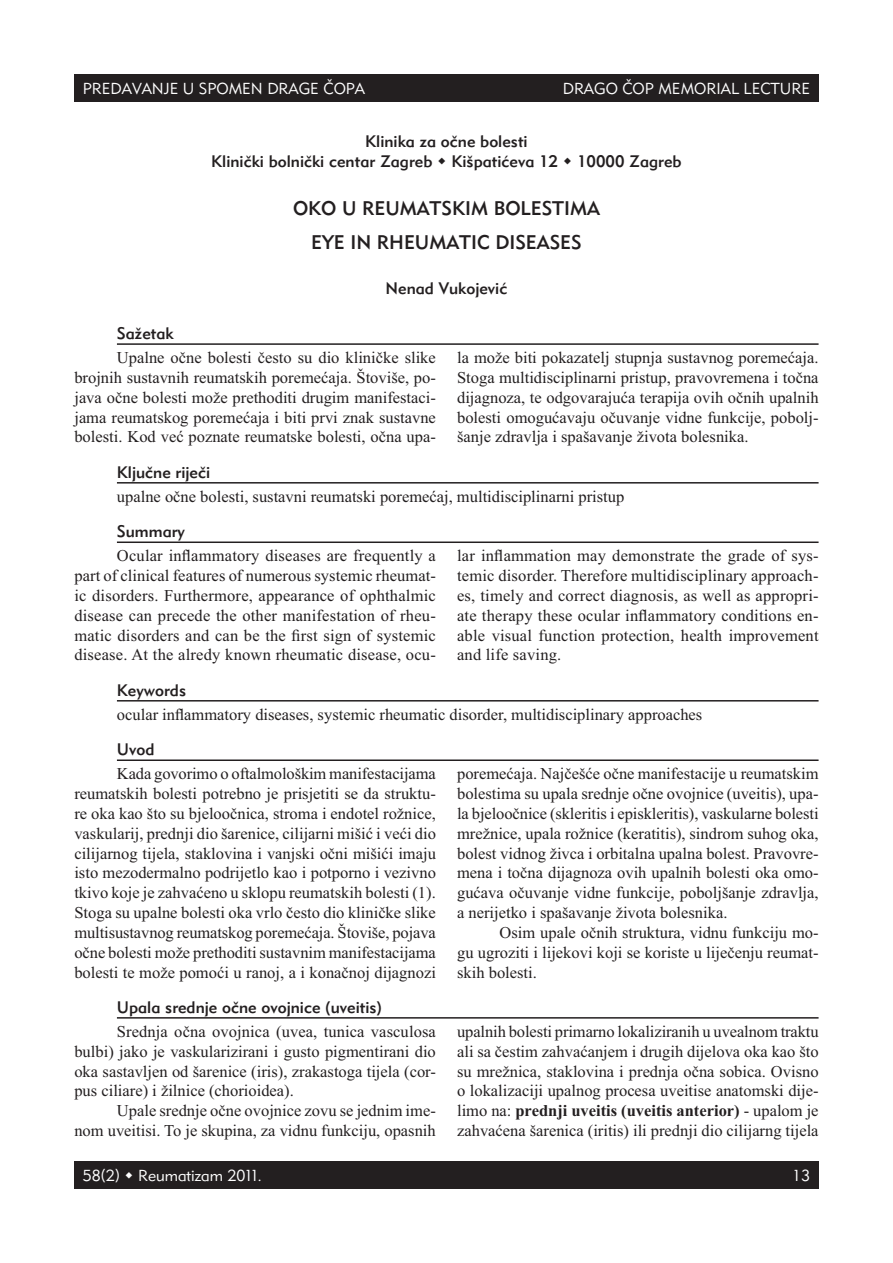
<style>
.page{position:relative;width:893px;height:1263px;background:#fff}
.page>*{position:absolute;margin:0;border:0;box-sizing:border-box;transform-origin:0 0}
.t1{font:19.5px/34.2px "Geometric 415 BT Medium A";color:#231f20;text-align:center}
.t2{font:16.5px/19.8px "Times New Roman";color:#231f20;text-align:justify}
.t3{font:16.5px/20px "Geometric 415 BT Medium A";color:#231f20;text-align:center}
.t4{font:15.75px "Geometric 415 BT Lite A";color:#fff}
.s1{font-weight:700}
</style>
<div class="page">
<div style="left:74px;top:1161px;width:745px;height:27px;background:#231f20"></div>
<div style="left:74px;top:74px;width:745px;height:28px;background:#231f20"></div>
<hr style="left:117px;top:343px;width:702px;height:2px;background:#231f20">
<hr style="left:117px;top:482px;width:702px;height:2px;background:#231f20">
<hr style="left:117px;top:541px;width:702px;height:2px;background:#231f20">
<hr style="left:117px;top:700px;width:702px;height:1px;background:#231f20">
<hr style="left:117px;top:759px;width:702px;height:2px;background:#231f20">
<hr style="left:117px;top:1017px;width:702px;height:1px;background:#231f20">
<p class="t4" style="left:83px;top:83px;width:284px">PREDAVANJE U SPOMEN DRAGE ČOPA</p>
<p class="t4" style="left:563px;top:83px;width:249px">DRAGO ČOP MEMORIAL LECTURE</p>
<p class="t3" style="left:211px;top:133px;width:472px">Klinika za očne bolesti<br>Klinički bolnički centar Zagreb Kišpatićeva 12 10000 Zagreb</p>
<p class="t1" style="left:293px;top:193px;width:308px">OKO U REUMATSKIM BOLESTIMA<br>EYE IN RHEUMATIC DISEASES</p>
<p class="t3" style="left:386px;top:280px;width:123px">Nenad Vukojević</p>
<p class="t3" style="left:117px;top:325px;width:58px">Sažetak</p>
<p class="t2" style="left:74px;top:349px;width:363px;text-indent:43px">Upalne očne bolesti često su dio kliničke slike brojnih sustavnih reumatskih poremećaja. Štoviše, po&shy;java očne bolesti može prethoditi drugim manifestaci&shy;jama reumatskog poremećaja i biti prvi znak sustavne bolesti. Kod već poznate reumatske bolesti, očna upa-</p>
<p class="t2" style="left:457px;top:349px;width:363px">la može biti pokazatelj stupnja sustavnog poremećaja.<br>Stoga multidisciplinarni pristup, pravovremena i točna dijagnoza, te odgovarajuća terapija ovih očnih upalnih bolesti omogućavaju očuvanje vidne funkcije, pobolj&shy;šanje zdravlja i spašavanje života bolesnika.</p>
<p class="t3" style="left:117px;top:464px;width:95px">Ključne riječi</p>
<p class="t2" style="left:117px;top:488px;width:509px">upalne očne bolesti, sustavni reumatski poremećaj, multidisciplinarni pristup</p>
<p class="t3" style="left:117px;top:523px;width:70px">Summary</p>
<p class="t2" style="left:74px;top:547px;width:363px;text-indent:43px">Ocular inflammatory diseases are frequently a part of clinical features of numerous systemic rheumat&shy;ic disorders. Furthermore, appearance of ophthalmic disease can precede the other manifestation of rheu&shy;matic disorders and can be the first sign of systemic disease. At the alredy known rheumatic disease, ocu-</p>
<p class="t2" style="left:457px;top:547px;width:363px">lar inflammation may demonstrate the grade of sys&shy;temic disorder. Therefore multidisciplinary approach&shy;es, timely and correct diagnosis, as well as appropri&shy;ate therapy these ocular inflammatory conditions en&shy;able visual function protection, health improvement and life saving.</p>
<p class="t3" style="left:117px;top:682px;width:71px">Keywords</p>
<p class="t2" style="left:117px;top:706px;width:587px">ocular inflammatory diseases, systemic rheumatic disorder, multidisciplinary approaches</p>
<p class="t3" style="left:117px;top:741px;width:39px">Uvod</p>
<p class="t2" style="left:74px;top:765px;width:363px;text-indent:43px">Kada govorimo o oftalmološkim manifestacijama reumatskih bolesti potrebno je prisjetiti se da struktu&shy;re oka kao što su bjeloočnica, stroma i endotel rožnice, vaskularij, prednji dio šarenice, cilijarni mišić i veći dio cilijarnog tijela, staklovina i vanjski očni mišići imaju isto mezodermalno podrijetlo kao i potporno i vezivno tkivo koje je zahvaćeno u sklopu reumatskih bolesti (1).<br>Stoga su upalne bolesti oka vrlo često dio kliničke slike multisustavnog reumatskog poremećaja. Štoviše, pojava očne bolesti može prethoditi sustavnim manifestacijama bolesti te može pomoći u ranoj, a i konačnoj dijagnozi</p>
<p class="t2" style="left:457px;top:765px;width:363px">poremećaja. Najčešće očne manifestacije u reumatskim bolestima su upala srednje očne ovojnice (uveitis), upa&shy;la bjeloočnice (skleritis i episkleritis), vaskularne bolesti mrežnice, upala rožnice (keratitis), sindrom suhog oka, bolest vidnog živca i orbitalna upalna bolest. Pravovre&shy;mena i točna dijagnoza ovih upalnih bolesti oka omo&shy;gućava očuvanje vidne funkcije, poboljšanje zdravlja, a nerijetko i spašavanje života bolesnika.</p>
<p class="t2" style="left:457px;top:924px;width:363px;text-indent:43px">Osim upale očnih struktura, vidnu funkciju mo&shy;gu ugroziti i lijekovi koji se koriste u liječenju reumat&shy;skih bolesti.</p>
<p class="t3" style="left:117px;top:999px;width:267px">Upala srednje očne ovojnice (uveitis)</p>
<p class="t2" style="left:74px;top:1023px;width:363px;text-indent:43px">Srednja očna ovojnica (uvea, tunica vasculosa bulbi) jako je vaskularizirani i gusto pigmentirani dio oka sastavljen od šarenice (iris), zrakastoga tijela (cor&shy;pus ciliare) i žilnice (chorioidea).</p>
<p class="t2" style="left:74px;top:1102px;width:363px;text-align:right">Upale srednje očne ovojnice zovu se jednim ime-<br>nom uveitisi. To je skupina, za vidnu funkciju, opasnih</p>
<p class="t2" style="left:457px;top:1023px;width:363px">upalnih bolesti primarno lokaliziranih u uvealnom traktu ali sa čestim zahvaćanjem i drugih dijelova oka kao što su mrežnica, staklovina i prednja očna sobica. Ovisno o lokalizaciji upalnog procesa uveitise anatomski dije&shy;limo na: <span class="s1">prednji uveitis (uveitis anterior)</span> - upalom je zahvaćena šarenica (iritis) ili prednji dio cilijarng tijela</p>
<p class="t4" style="left:83px;top:1169px;width:181px">58(2) Reumatizam 2011.</p>
<p class="t4" style="left:792px;top:1169px;width:19px">13</p>
</div>
